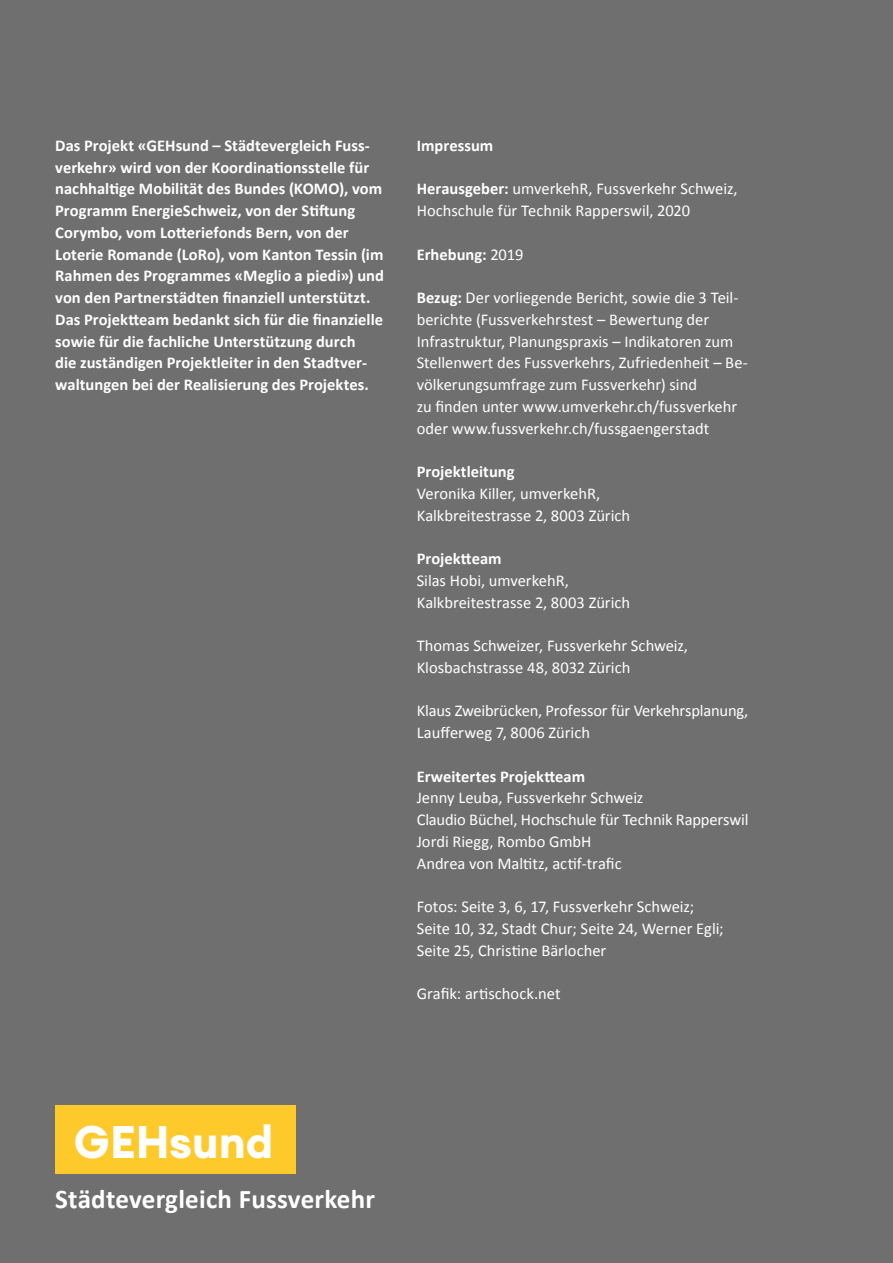
<style>
.page{position:relative;width:893px;height:1263px;background:#706f6f}
.page>*{position:absolute;margin:0;border:0;box-sizing:border-box;transform-origin:0 0}
.t1{font:700 45px "Euclid Circular AEDU";color:#fff}
.t2{font:700 27px "Calibri";letter-spacing:.01em;color:#fff}
.t3{font:16.5px/21.8px "Calibri";letter-spacing:-.005em;color:#fff}
.t4{font:700 16.5px/21.8px "Calibri";color:#fff}
.s1{font-weight:700}
.s2{font-weight:400}
</style>
<div class="page">
<div style="left:55px;top:1105px;width:241px;height:68px;background:#feca2b"></div>
<p class="t4" style="left:55px;top:135px;width:330px">Das Projekt «GEHsund – Städtevergleich Fuss&shy;verkehr» wird von der Koordinationsstelle für nachhaltige Mobilität des Bundes (KOMO), vom Programm EnergieSchweiz, von der Stiftung Corymbo, vom Lotteriefonds Bern, von der Loterie Romande (LoRo), vom Kanton Tessin (im Rahmen des Programmes «Meglio a piedi») und von den Partnerstädten finanziell unterstützt.<br>Das Projektteam bedankt sich für die finanzielle sowie für die fachliche Unterstützung durch<br>die zuständigen Projektleiter in den Stadtver&shy;waltungen bei der Realisierung des Projektes.</p>
<p class="t4" style="left:417px;top:135px;width:78px">Impressum</p>
<p class="t3" style="left:417px;top:178px;width:322px"><span class="s1">Herausgeber:</span> umverkehR, Fussverkehr Schweiz,<br>Hochschule für Technik Rapperswil, 2020</p>
<p class="t4" style="left:417px;top:243px;width:108px">Erhebung: <span class="s2">2019</span></p>
<p class="t3" style="left:417px;top:287px;width:333px"><span class="s1">Bezug:</span> Der vorliegende Bericht, sowie die 3 Teil&shy;berichte (Fussverkehrstest – Bewertung der Infrastruktur, Planungspraxis – Indikatoren zum Stellenwert des Fussverkehrs, Zufriedenheit – Be&shy;völkerungsumfrage zum Fussverkehr) sind<br>zu finden unter www.umverkehr.ch/fussverkehr oder www.fussverkehr.ch/fussgaengerstadt</p>
<p class="t4" style="left:417px;top:461px;width:99px">Projektleitung</p>
<p class="t3" style="left:417px;top:483px;width:215px">Veronika Killer, umverkehR,<br>Kalkbreitestrasse 2, 8003 Zürich</p>
<p class="t4" style="left:417px;top:548px;width:86px">Projektteam</p>
<p class="t3" style="left:417px;top:570px;width:215px">Silas Hobi, umverkehR,<br>Kalkbreitestrasse 2, 8003 Zürich</p>
<p class="t3" style="left:417px;top:635px;width:273px">Thomas Schweizer, Fussverkehr Schweiz,<br>Klosbachstrasse 48, 8032 Zürich</p>
<p class="t3" style="left:417px;top:700px;width:333px">Klaus Zweibrücken, Professor für Verkehrsplanung,<br>Laufferweg 7, 8006 Zürich</p>
<p class="t4" style="left:417px;top:765px;width:170px">Erweitertes Projektteam</p>
<p class="t3" style="left:417px;top:787px;width:333px">Jenny Leuba, Fussverkehr Schweiz<br>Claudio Büchel, Hochschule für Technik Rapperswil Jordi Riegg, Rombo GmbH<br>Andrea von Maltitz, actif-trafic</p>
<p class="t3" style="left:417px;top:896px;width:308px">Fotos: Seite 3, 6, 17, Fussverkehr Schweiz;<br>Seite 10, 32, Stadt Chur; Seite 24, Werner Egli;<br>Seite 25, Christine Bärlocher</p>
<p class="t3" style="left:417px;top:983px;width:145px">Grafik: artischock.net</p>
<h1 class="t1" style="left:74px;top:1112px;width:201px">GEHsund</h1>
<h2 class="t2" style="left:55px;top:1181px;width:321px">Städtevergleich Fussverkehr</h2>
</div>
